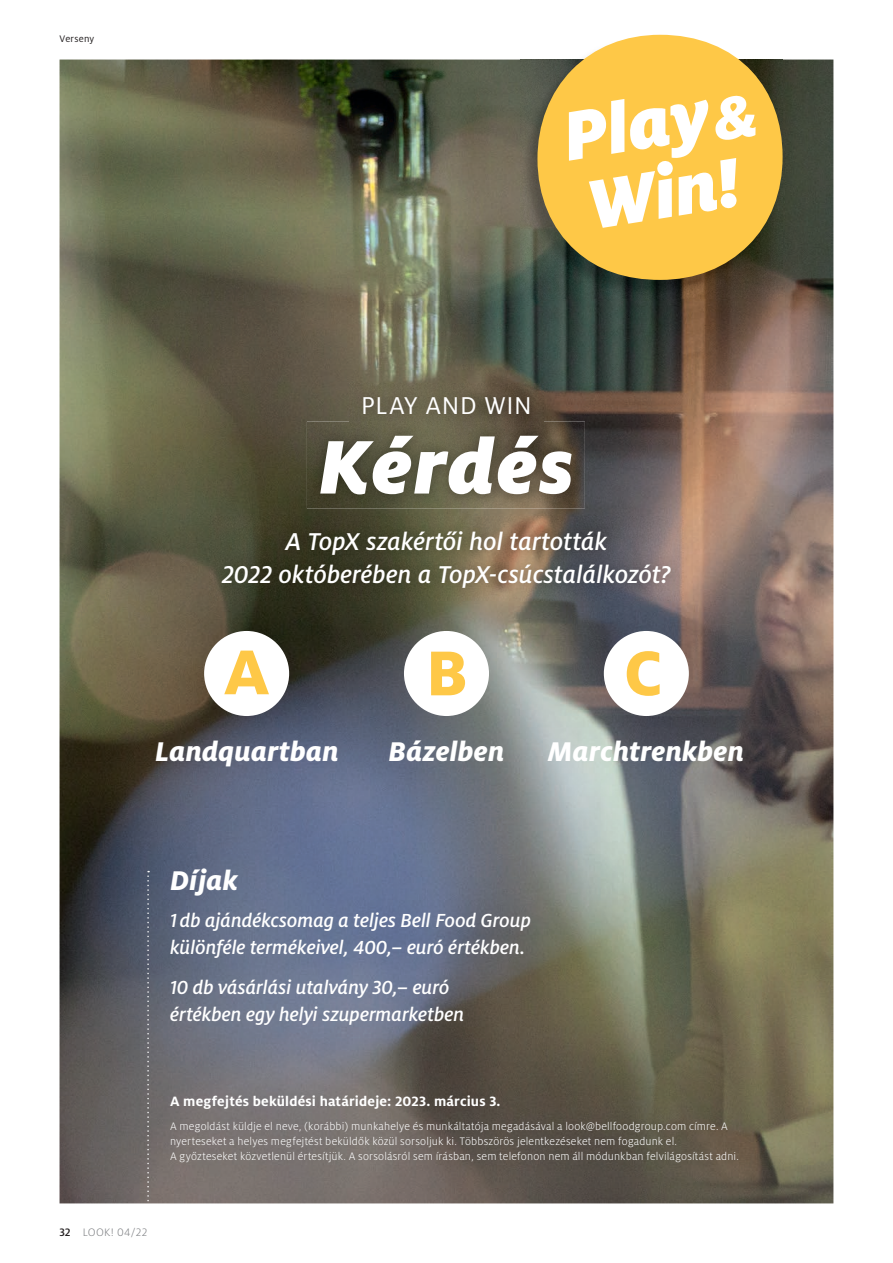
<style>
.page{position:relative;width:893px;height:1263px;background:#fff}
.page>*{position:absolute;margin:0;border:0;box-sizing:border-box;transform-origin:0 0}
.t1{font:italic 900 84px "Milo Pro";letter-spacing:.025em;color:#fff}
.t2{font:italic 800 30px "Milo Pro";letter-spacing:.01em;color:#fff}
.t3{font:italic 500 27px/33px "Milo Pro";color:#fff;text-align:center}
.t4{font:27px "Milo Pro";letter-spacing:.02em;color:#fff}
.t5{font:italic 500 21px/27px "Milo Pro";letter-spacing:-.005em;color:#fff}
.t6{font:700 15px "Milo Pro";letter-spacing:.01em;color:#fff}
.t7{font:300 12px/15px "Milo Pro";letter-spacing:.015em;color:#fff}
.t8{font:300 12px "Milo Pro";letter-spacing:.03em;color:#808285}
.t9{font:10.5px "Milo Pro";letter-spacing:.02em;color:#231f20}
.s1{font-weight:500;color:#231f20}
</style>
<div class="page">
<img style="left:60px;top:60px;width:773px;height:1143px">
<img style="left:521px;top:59px;width:261px;height:240px">
<svg style="left:537px;top:35px;width:246px;height:245px;background:#cdab53"></svg>
<svg style="left:569px;top:95px;width:187px;height:133px"></svg>
<div style="left:204px;top:631px;width:85px;height:85px;background:#fff;border-radius:50%"></div>
<svg style="left:224px;top:651px;width:45px;height:43px"></svg>
<div style="left:604px;top:631px;width:85px;height:85px;background:#fff;border-radius:50%"></div>
<svg style="left:627px;top:651px;width:33px;height:45px"></svg>
<div style="left:404px;top:631px;width:85px;height:85px;background:#fff;border-radius:50%"></div>
<svg style="left:431px;top:652px;width:34px;height:43px"></svg>
<img style="left:350px;top:383px;width:193px;height:39px">
<img style="left:307px;top:422px;width:278px;height:86px">
<img style="left:209px;top:517px;width:475px;height:83px">
<svg style="left:147px;top:871px;width:2px;height:333px"></svg>
<p class="t9" style="left:60px;top:33px;width:36px">Verseny</p>
<h3 class="t4" style="left:361px;top:391px;width:172px">PLAY AND WIN</h3>
<h1 class="t1" style="left:318px;top:417px;width:258px">Kérdés</h1>
<h3 class="t3" style="left:222px;top:525px;width:451px">A TopX szakértői hol tartották<br>2022 októberében a TopX-csúcstalálkozót?</h3>
<h2 class="t2" style="left:155px;top:734px;width:185px">Landquartban</h2>
<h2 class="t2" style="left:389px;top:734px;width:117px">Bázelben</h2>
<h2 class="t2" style="left:548px;top:734px;width:198px">Marchtrenkben</h2>
<h2 class="t2" style="left:170px;top:863px;width:69px">Díjak</h2>
<h3 class="t5" style="left:170px;top:907px;width:362px">1 db ajándékcsomag a teljes Bell Food Group különféle termékeivel, 400,– euró értékben.</h3>
<h3 class="t5" style="left:170px;top:974px;width:296px">10 db vásárlási utalvány 30,– euró értékben egy helyi szupermarketben</h3>
<p class="t6" style="left:170px;top:1093px;width:332px">A megfejtés beküldési határideje: 2023. március 3.</p>
<p class="t7" style="left:170px;top:1119px;width:570px">A megoldást küldje el neve, (korábbi) munkahelye és munkáltatója megadásával a look@bellfoodgroup.com címre. A nyerteseket a helyes megfejtést beküldők közül sorsoljuk ki. Többszörös jelentkezéseket nem fogadunk el.<br>A győzteseket közvetlenül értesítjük. A sorsolásról sem írásban, sem telefonon nem áll módunkban felvilágosítást adni.</p>
<p class="t8" style="left:60px;top:1226px;width:89px"><span class="s1">32</span> LOOK! 04/22</p>
</div>
